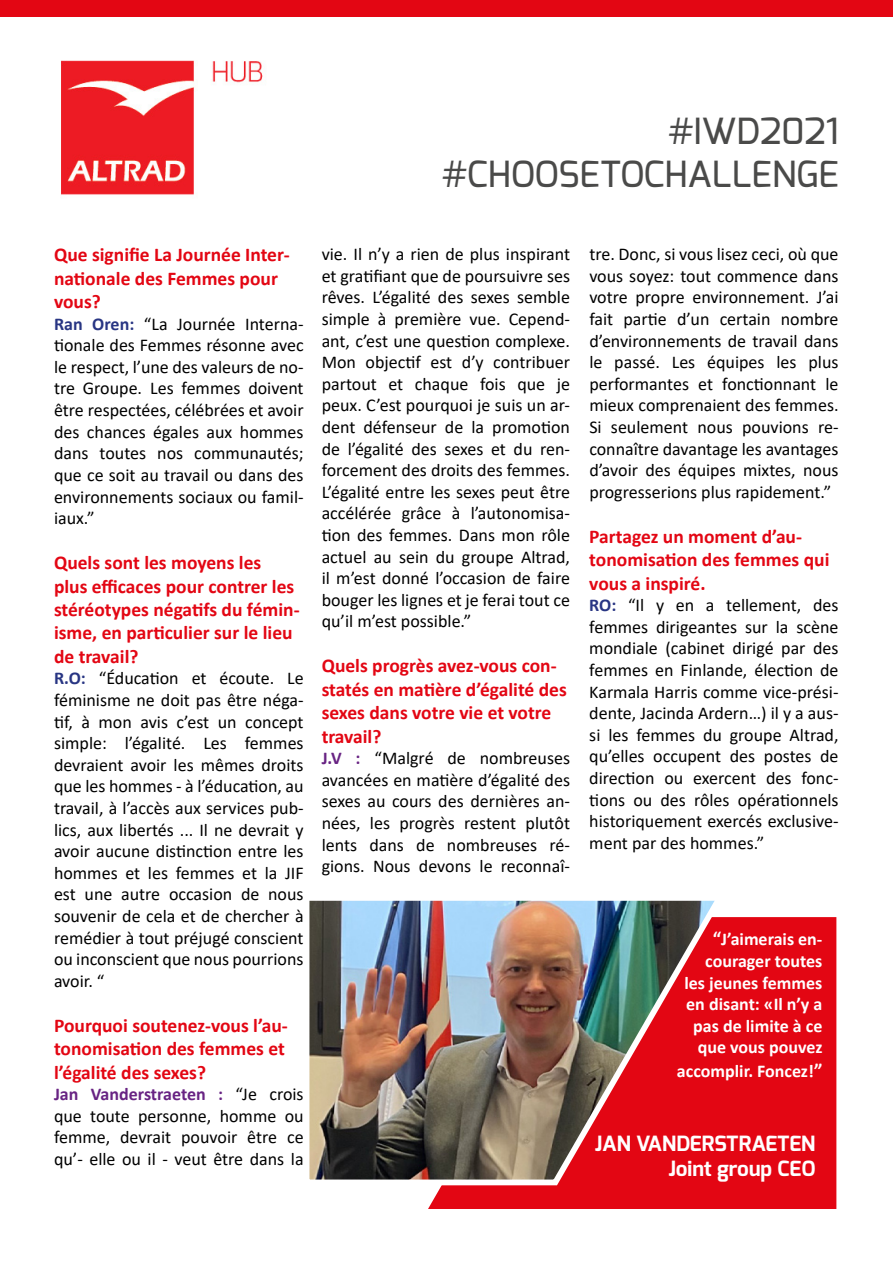
<style>
.page{position:relative;width:893px;height:1263px;background:#fff}
.page>*{position:absolute;margin:0;border:0;box-sizing:border-box;transform-origin:0 0}
.t1{font:500 36px/43.2px "Exo";color:#4a4a49;text-align:right}
.t2{font:700 21px/25.2px "Exo";color:#fff;text-align:right}
.t3{font:700 19.5px/23.4px "Calibri";color:#e30613}
.t4{font:18px/21.6px "Calibri";color:#000;text-align:justify}
.t5{font:700 18px/21.6px "Calibri";color:#fff;text-align:right}
.s1{font-weight:700;color:#283583}
.s2{font-weight:700;color:#682383}
.s3{font-size:19.5px}
</style>
<div class="page">
<div style="left:0;top:0;width:893px;height:16px;background:#e30613"></div>
<div style="left:428px;top:917px;width:408px;height:292px;background:#e30613"></div>
<img style="left:309px;top:900px;width:423px;height:288px">
<img style="left:61px;top:60px;width:202px;height:135px">
<h1 class="t1" style="left:442px;top:109px;width:398px">#IWD2021 #CHOOSETOCHALLENGE</h1>
<p class="t3" style="left:54px;top:243px;width:237px">Que signifie La Journée Inter&shy;nationale des Femmes pour vous?</p>
<p class="t4" style="left:54px;top:312px;width:251px"><span class="s1">Ran Oren:</span> “La Journée Interna&shy;tionale des Femmes résonne avec le respect, l’une des valeurs de no&shy;tre Groupe. Les femmes doivent être respectées, célébrées et avoir des chances égales aux hommes dans toutes nos communautés; que ce soit au travail ou dans des environnements sociaux ou famil&shy;iaux.”</p>
<p class="t3" style="left:54px;top:551px;width:247px">Quels sont les moyens les<br>plus efficaces pour contrer les stéréotypes négatifs du fémin&shy;isme, en particulier sur le lieu de travail?</p>
<p class="t4" style="left:54px;top:667px;width:251px"><span class="s1">R.O:</span> “Éducation et écoute. Le féminisme ne doit pas être néga&shy;tif, à mon avis c’est un concept simple: l’égalité. Les femmes devraient avoir les mêmes droits que les hommes - à l’éducation, au travail, à l’accès aux services pub&shy;lics, aux libertés ... Il ne devrait y avoir aucune distinction entre les hommes et les femmes et la JIF est une autre occasion de nous souvenir de cela et de chercher à remédier à tout préjugé conscient ou inconscient que nous pourrions avoir. “</p>
<p class="t3" style="left:54px;top:1013px;width:235px">Pourquoi soutenez-vous l’au&shy;tonomisation des femmes et l’égalité des sexes?</p>
<p class="t4" style="left:54px;top:1083px;width:251px"><span class="s2">Jan Vanderstraeten :</span> “Je crois que toute personne, homme ou femme, devrait pouvoir être ce qu’- elle ou il - veut être dans la</p>
<p class="t4" style="left:322px;top:243px;width:250px">vie. Il n’y a rien de plus inspirant et gratifiant que de poursuivre ses rêves. L’égalité des sexes semble simple à première vue. Cepend&shy;ant, c’est une question complexe.<br>Mon objectif est d’y contribuer partout et chaque fois que je peux. C’est pourquoi je suis un ar&shy;dent défenseur de la promotion de l’égalité des sexes et du ren&shy;forcement des droits des femmes.<br>L’égalité entre les sexes peut être accélérée grâce à l’autonomisa&shy;tion des femmes. Dans mon rôle actuel au sein du groupe Altrad, il m’est donné l’occasion de faire bouger les lignes et je ferai tout ce qu’il m’est possible.”</p>
<p class="t3" style="left:322px;top:654px;width:247px">Quels progrès avez-vous con&shy;statés en matière d’égalité des sexes dans votre vie et votre travail?</p>
<p class="t4" style="left:322px;top:747px;width:250px"><span class="s2">J.V :</span> “Malgré de nombreuses avancées en matière d’égalité des sexes au cours des dernières an&shy;nées, les progrès restent plutôt lents dans de nombreuses ré&shy;gions. Nous devons le reconnaî-</p>
<p class="t4" style="left:589px;top:243px;width:251px">tre. Donc, si vous lisez ceci, où que vous soyez: tout commence dans votre propre environnement. J’ai fait partie d’un certain nombre d’environnements de travail dans le passé. Les équipes les plus performantes et fonctionnant le mieux comprenaient des femmes.<br>Si seulement nous pouvions re&shy;connaître davantage les avantages d’avoir des équipes mixtes, nous progresserions plus rapidement.”</p>
<p class="t3" style="left:589px;top:524px;width:242px">Partagez un moment d’au&shy;tonomisation des femmes qui vous a inspiré.</p>
<p class="t4" style="left:589px;top:594px;width:251px"><span class="s1">RO:</span> “Il y en a tellement, des femmes dirigeantes sur la scène mondiale (cabinet dirigé par des femmes en Finlande, élection de Karmala Harris comme vice-prési&shy;dente, Jacinda Ardern…) il y a aus&shy;si les femmes du groupe Altrad, qu’elles occupent des postes de direction ou exercent des fonc&shy;tions ou des rôles opérationnels historiquement exercés exclusive&shy;ment par des hommes.”</p>
<p class="t5" style="left:684px;top:928px;width:139px"><span class="s3">“</span>J’aimerais en&shy;courager toutes les jeunes femmes en disant: «Il n’y a pas de limite à ce que vous pouvez</p>
<p class="t5" style="left:677px;top:1060px;width:147px">accomplir. Foncez!<span class="s3">”</span></p>
<p class="t2" style="left:595px;top:1131px;width:222px">JAN VANDERSTRAETEN<br>Joint group CEO</p>
</div>
